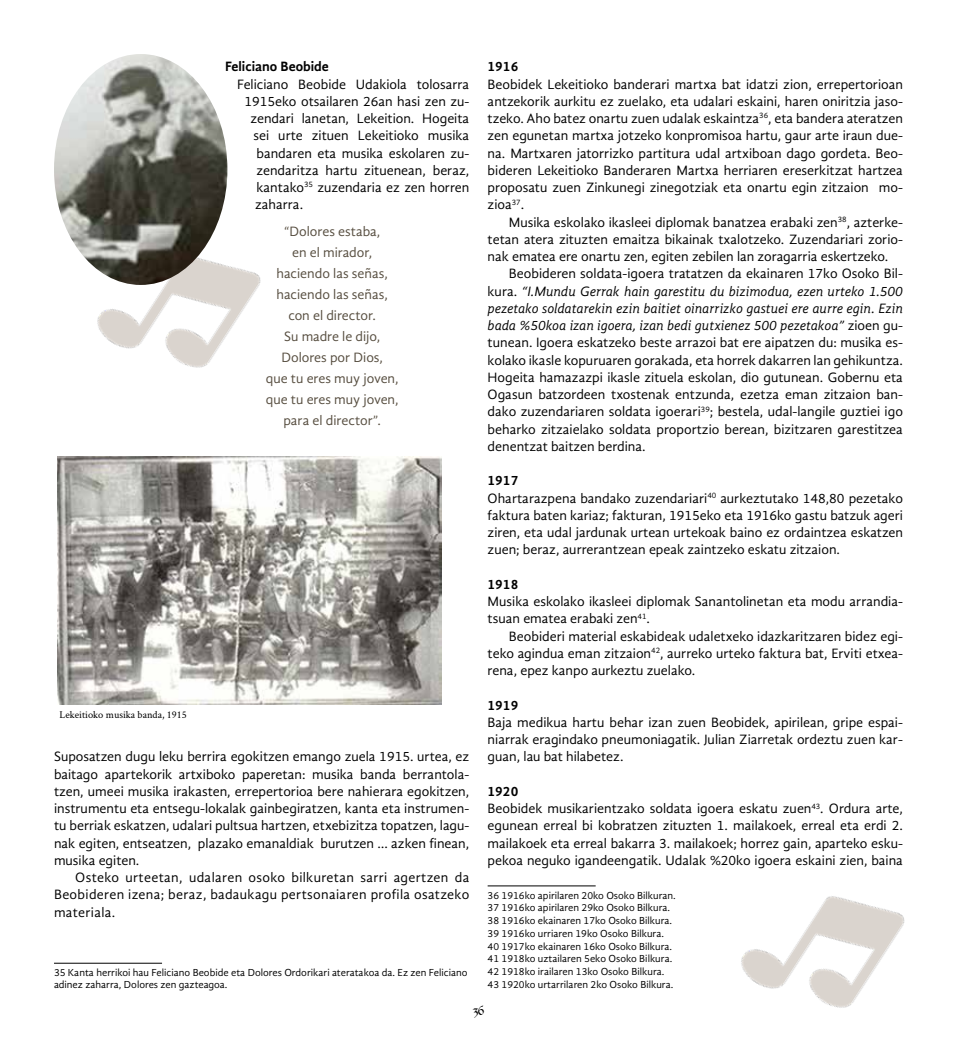
<style>
.page{position:relative;width:957px;height:1042px;background:#fff}
.page>*{position:absolute;margin:0;border:0;box-sizing:border-box;transform-origin:0 0}
.t1{font:15px "Kingthings Calligraphica Light";color:#000}
.t2{font:13.95px/17.2px "Gandhi Sans";color:#000;text-align:justify}
.t3{font:13.95px/21px "Gandhi Sans";color:#564d3f;text-align:center}
.t4{font:700 13.95px "Gandhi Sans";color:#000}
.t5{font:10.5px/12.8px "Gandhi Sans";color:#000}
.t6{font:10.5px "Crimson Text";color:#000}
.s1{font-style:italic}
.s2{font-weight:700}
</style>
<div class="page">
<img style="left:741px;top:896px;width:164px;height:112px">
<img style="left:97px;top:265px;width:164px;height:103px">
<img style="left:54px;top:54px;width:173px;height:231px">
<img style="left:58px;top:457px;width:383px;height:248px">
<hr style="left:54px;top:963px;width:108px;height:1px;background:#000">
<hr style="left:487px;top:885px;width:108px;height:1px;background:#000">
<p class="t4" style="left:225px;top:58px;width:105px">Feliciano Beobide</p>
<p class="t2" style="left:237px;top:75px;width:234px">Feliciano Beobide Udakiola tolosarra</p>
<p class="t2" style="left:245px;top:92px;width:226px">1915eko otsailaren 26an hasi zen zu-</p>
<p class="t2" style="left:250px;top:110px;width:220px">zendari lanetan, Lekeition. Hogeita</p>
<p class="t2" style="left:253px;top:127px;width:217px">sei urte zituen Lekeitioko musika</p>
<p class="t2" style="left:256px;top:144px;width:214px">bandaren eta musika eskolaren zu-</p>
<p class="t2" style="left:256px;top:161px;width:214px">zendaritza hartu zituenean, beraz,</p>
<p class="t2" style="left:256px;top:179px;width:214px">kantako<sup>35</sup> zuzendaria ez zen horren</p>
<p class="t2" style="left:255px;top:196px;width:50px">zaharra.</p>
<p class="t3" style="left:266px;top:220px;width:134px">“Dolores estaba,<br>en el mirador, haciendo las señas, haciendo las señas, con el director.<br>Su madre le dijo,<br>Dolores por Dios,<br>que tu eres muy joven, que tu eres muy joven, para el director”.</p>
<p class="t6" style="left:60px;top:708px;width:129px">Lekeitioko musika banda, 1915</p>
<p class="t2" style="left:54px;top:748px;width:417px">Suposatzen dugu leku berrira egokitzen emango zuela 1915. urtea, ez baitago apartekorik artxiboko paperetan: musika banda berrantola&shy;tzen, umeei musika irakasten, errepertorioa bere nahierara egokitzen, instrumentu eta entsegu-lokalak gainbegiratzen, kanta eta instrumen&shy;tu berriak eskatzen, udalari pultsua hartzen, etxebizitza topatzen, lagu&shy;nak egiten, entseatzen, plazako emanaldiak burutzen … azken finean, musika egiten.</p>
<p class="t2" style="left:54px;top:869px;width:417px;text-indent:21px">Osteko urteetan, udalaren osoko bilkuretan sarri agertzen da Beobideren izena; beraz, badaukagu pertsonaiaren profila osatzeko materiala.</p>
<p class="t5" style="left:54px;top:966px;width:415px;line-height:12px">35 Kanta herrikoi hau Feliciano Beobide eta Dolores Ordorikari ateratakoa da. Ez zen Feliciano adinez zaharra, Dolores zen gazteagoa.</p>
<p class="t4" style="left:487px;top:58px;width:32px">1916</p>
<p class="t2" style="left:487px;top:75px;width:417px">Beobidek Lekeitioko banderari martxa bat idatzi zion, errepertorioan antzekorik aurkitu ez zuelako, eta udalari eskaini, haren oniritzia jaso&shy;tzeko. Aho batez onartu zuen udalak eskaintza<sup>36</sup>, eta bandera ateratzen zen egunetan martxa jotzeko konpromisoa hartu, gaur arte iraun due&shy;na. Martxaren jatorrizko partitura udal artxiboan dago gordeta. Beo&shy;bideren Lekeitioko Banderaren Martxa herriaren ereserkitzat hartzea proposatu zuen Zinkunegi zinegotziak eta onartu egin zitzaion mo&shy;zioa<sup>37</sup>.</p>
<p class="t2" style="left:487px;top:213px;width:417px;text-indent:21px">Musika eskolako ikasleei diplomak banatzea erabaki zen<sup>38</sup>, azterke&shy;tetan atera zituzten emaitza bikainak txalotzeko. Zuzendariari zorio&shy;nak ematea ere onartu zen, egiten zebilen lan zoragarria eskertzeko.</p>
<p class="t2" style="left:487px;top:265px;width:417px;text-indent:21px">Beobideren soldata-igoera tratatzen da ekainaren 17ko Osoko Bil&shy;kura. <span class="s1">“I.Mundu Gerrak hain garestitu du bizimodua, ezen urteko 1.500 pezetako soldatarekin ezin baitiet oinarrizko gastuei ere aurre egin. Ezin bada %50koa izan igoera, izan bedi gutxienez 500 pezetakoa”</span> zioen gu&shy;tunean. Igoera eskatzeko beste arrazoi bat ere aipatzen du: musika es&shy;kolako ikasle kopuruaren gorakada, eta horrek dakarren lan gehikuntza.<br>Hogeita hamazazpi ikasle zituela eskolan, dio gutunean. Gobernu eta Ogasun batzordeen txostenak entzunda, ezetza eman zitzaion ban&shy;dako zuzendariaren soldata igoerari<sup>39</sup>; bestela, udal-langile guztiei igo beharko zitzaielako soldata proportzio berean, bizitzaren garestitzea denentzat baitzen berdina.</p>
<p class="t2" style="left:487px;top:472px;width:417px;text-align:left"><span class="s2">1917<br></span>Ohartarazpena bandako zuzendariari<sup>40</sup> aurkeztutako 148,80 pezetako faktura baten kariaz; fakturan, 1915eko eta 1916ko gastu batzuk ageri ziren, eta udal jardunak urtean urtekoak baino ez ordaintzea eskatzen zuen; beraz, aurrerantzean epeak zaintzeko eskatu zitzaion.</p>
<p class="t4" style="left:487px;top:576px;width:32px">1918</p>
<p class="t2" style="left:487px;top:593px;width:417px">Musika eskolako ikasleei diplomak Sanantolinetan eta modu arrandia&shy;tsuan ematea erabaki zen<sup>41</sup>.</p>
<p class="t2" style="left:487px;top:627px;width:417px;text-indent:21px">Beobideri material eskabideak udaletxeko idazkaritzaren bidez egi&shy;teko agindua eman zitzaion<sup>42</sup>, aurreko urteko faktura bat, Erviti etxea&shy;rena, epez kanpo aurkeztu zuelako.</p>
<p class="t4" style="left:487px;top:697px;width:32px">1919</p>
<p class="t2" style="left:487px;top:713px;width:417px">Baja medikua hartu behar izan zuen Beobidek, apirilean, gripe espai&shy;niarrak eragindako pneumoniagatik. Julian Ziarretak ordeztu zuen kar&shy;guan, lau bat hilabetez.</p>
<p class="t2" style="left:487px;top:782px;width:417px;text-align:left"><span class="s2">1920<br></span>Beobidek musikarientzako soldata igoera eskatu zuen<sup>43</sup><span class="s1">.</span> Ordura arte, egunean erreal bi kobratzen zituzten 1. mailakoek, erreal eta erdi 2. mailakoek eta erreal bakarra 3. mailakoek; horrez gain, aparteko esku&shy;pekoa neguko igandeengatik. Udalak %20ko igoera eskaini zien, baina</p>
<p class="t5" style="left:487px;top:889px;width:190px">36 1916ko apirilaren 20ko Osoko Bilkuran.<br>37 1916ko apirilaren 29ko Osoko Bilkura.<br>38 1916ko ekainaren 17ko Osoko Bilkura.<br>39 1916ko urriaren 19ko Osoko Bilkura.<br>40 1917ko ekainaren 16ko Osoko Bilkura.<br>41 1918ko uztailaren 5eko Osoko Bilkura.<br>42 1918ko irailaren 13ko Osoko Bilkura.<br>43 1920ko urtarrilaren 2ko Osoko Bilkura.</p>
<p class="t1" style="left:473px;top:1002px;width:12px">36</p>
</div>
